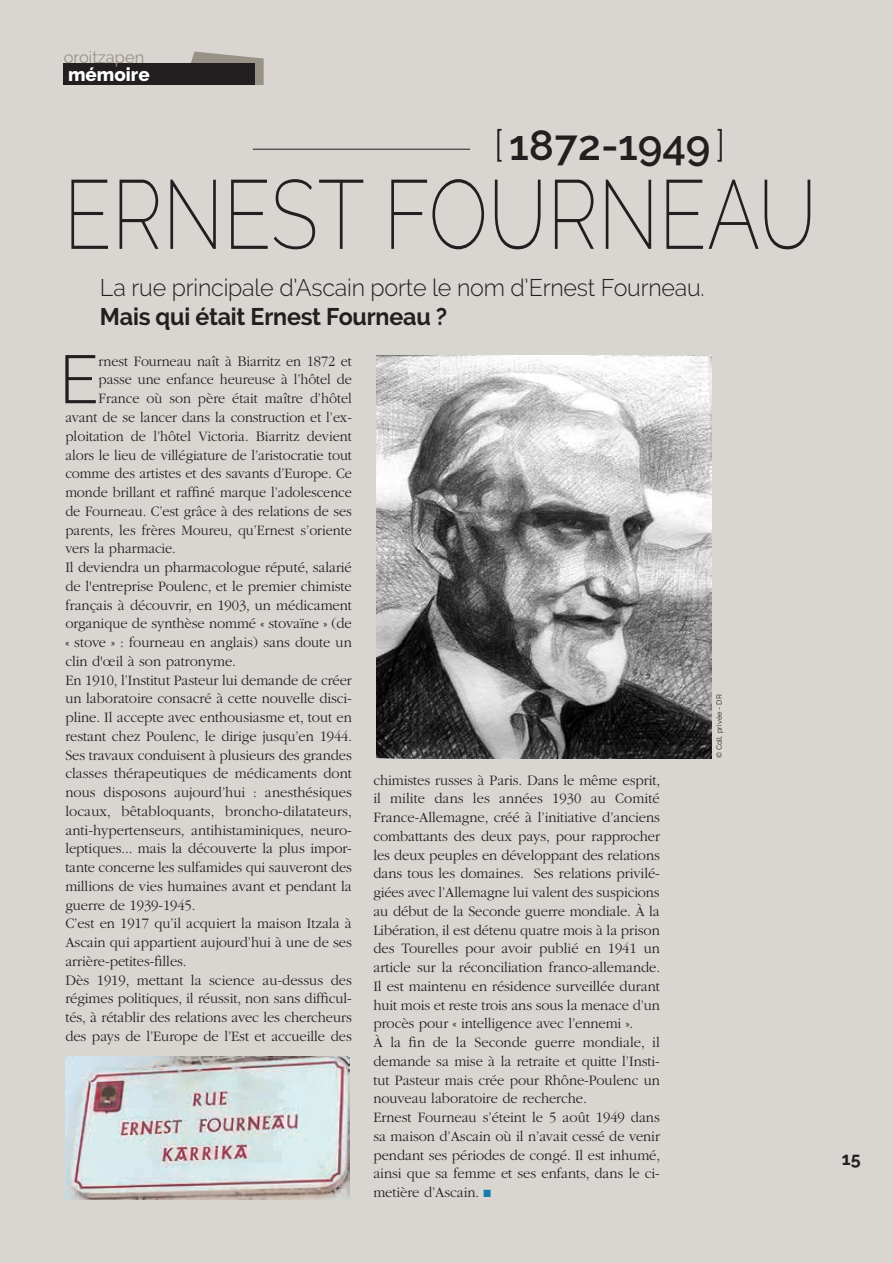
<style>
.page{position:relative;width:893px;height:1263px;background:#d9d5d1}
.page>*{position:absolute;margin:0;border:0;box-sizing:border-box;transform-origin:0 0}
.t1{font:200 97.5px "Raleway";color:#231f20;scale:.8 1}
.t2{font:300 67.8px "Raleway";color:#231f20;scale:.95 1}
.t3{font:600 42px "Raleway";color:#231f20}
.t4{font:300 24px "Raleway";letter-spacing:-.01em;color:#231f20}
.t5{font:700 24px "Raleway";letter-spacing:-.01em;color:#231f20}
.t6{font:800 18.75px "Raleway";color:#fff}
.t7{font:700 18px "Raleway";color:#231f20}
.t8{font:16.5px "Raleway";color:#989186}
.t9{font:300 15px/18.8px "ITC Garamond Std";letter-spacing:-.005em;color:#231f20}
.t10{font:300 15px "ITC Garamond Std";letter-spacing:-.005em;color:#231f20;scale:.95 1}
.t11{font:300 15px "ITC Garamond Std";letter-spacing:-.005em;color:#231f20;scale:.96 1}
.t12{font:7.5px "Raleway";color:#231f20}
.s1{font-weight:300}
.s2{color:#177dad}
</style>
<div class="page">
<img style="left:376px;top:355px;width:336px;height:403px">
<img style="left:65px;top:1056px;width:284px;height:143px">
<hr style="left:253px;top:149px;width:217px;height:1px;background:#231f20">
<svg style="left:184px;top:52px;width:80px;height:33px"></svg>
<div style="left:64px;top:64px;width:191px;height:21px;background:#231f20"></div>
<p class="t8" style="left:64px;top:47px;width:82px">oroitzapen</p>
<p class="t6" style="left:68px;top:63px;width:83px">mémoire</p>
<h3 class="t3" style="left:494px;top:121px;width:233px"><span class="s1">[</span> 1872-1949<span class="s1">]</span></h3>
<h1 class="t1" style="left:64px;top:157px;width:943px">ERNEST FOURNEAU</h1>
<h3 class="t4" style="left:100px;top:274px;width:606px">La rue principale d’Ascain porte le nom d’Ernest Fourneau.</h3>
<h3 class="t5" style="left:100px;top:303px;width:349px">Mais qui était Ernest Fourneau ?</h3>
<h2 class="t2" style="left:59px;top:340px;width:43px">E</h2>
<p class="t10" style="left:99px;top:353px;width:268px">rnest Fourneau naît à Biarritz en 1872 et</p>
<p class="t10" style="left:99px;top:372px;width:268px">passe une enfance heureuse à l’hôtel de</p>
<p class="t10" style="left:99px;top:390px;width:268px">France où son père était maître d’hôtel</p>
<p class="t10" style="left:65px;top:409px;width:303px">avant de se lancer dans la construction et l’ex-</p>
<p class="t10" style="left:65px;top:428px;width:303px">ploitation de l’hôtel Victoria. Biarritz devient</p>
<p class="t10" style="left:65px;top:447px;width:303px">alors le lieu de villégiature de l’aristocratie tout</p>
<p class="t10" style="left:65px;top:465px;width:303px">comme des artistes et des savants d’Europe. Ce</p>
<p class="t10" style="left:65px;top:484px;width:303px">monde brillant et raffiné marque l’adolescence</p>
<p class="t10" style="left:65px;top:503px;width:303px">de Fourneau. C’est grâce à des relations de ses</p>
<p class="t10" style="left:65px;top:522px;width:303px">parents, les frères Moureu, qu’Ernest s’oriente</p>
<p class="t10" style="left:65px;top:540px;width:118px">vers la pharmacie.</p>
<p class="t9" style="left:65px;top:558px;width:288px">Il deviendra un pharmacologue réputé, salarié</p>
<p class="t9" style="left:65px;top:577px;width:288px">de l'entreprise Poulenc, et le premier chimiste</p>
<p class="t9" style="left:65px;top:596px;width:288px">français à découvrir, en 1903, un médicament</p>
<p class="t9" style="left:65px;top:614px;width:288px">organique de synthèse nommé « stovaïne » (de</p>
<p class="t9" style="left:65px;top:633px;width:288px">« stove » : fourneau en anglais) sans doute un</p>
<p class="t9" style="left:65px;top:652px;width:172px">clin d'œil à son patronyme.</p>
<p class="t9" style="left:65px;top:671px;width:288px">En 1910, l’Institut Pasteur lui demande de créer</p>
<p class="t9" style="left:65px;top:689px;width:288px">un laboratoire consacré à cette nouvelle disci-</p>
<p class="t9" style="left:65px;top:708px;width:288px">pline. Il accepte avec enthousiasme et, tout en</p>
<p class="t9" style="left:65px;top:727px;width:288px">restant chez Poulenc, le dirige jusqu’en 1944.</p>
<p class="t9" style="left:65px;top:746px;width:288px">Ses travaux conduisent à plusieurs des grandes</p>
<p class="t9" style="left:65px;top:764px;width:288px">classes thérapeutiques de médicaments dont</p>
<p class="t9" style="left:65px;top:783px;width:288px">nous disposons aujourd’hui : anesthésiques</p>
<p class="t9" style="left:65px;top:802px;width:288px">locaux, bêtabloquants, broncho-dilatateurs,</p>
<p class="t9" style="left:65px;top:821px;width:288px">anti-hypertenseurs, antihistaminiques, neuro-</p>
<p class="t9" style="left:65px;top:839px;width:288px">leptiques... mais la découverte la plus impor-</p>
<p class="t11" style="left:65px;top:859px;width:300px">tante concerne les sulfamides qui sauveront des</p>
<p class="t9" style="left:65px;top:877px;width:288px">millions de vies humaines avant et pendant la</p>
<p class="t9" style="left:65px;top:896px;width:132px">guerre de 1939-1945.</p>
<p class="t9" style="left:65px;top:914px;width:288px">C’est en 1917 qu’il acquiert la maison Itzala à</p>
<p class="t9" style="left:65px;top:933px;width:288px">Ascain qui appartient aujourd’hui à une de ses</p>
<p class="t9" style="left:65px;top:952px;width:123px">arrière-petites-filles.</p>
<p class="t9" style="left:65px;top:971px;width:288px">Dès 1919, mettant la science au-dessus des</p>
<p class="t9" style="left:65px;top:989px;width:288px">régimes politiques, il réussit, non sans difficul-</p>
<p class="t9" style="left:65px;top:1008px;width:288px">tés, à rétablir des relations avec les chercheurs</p>
<p class="t9" style="left:65px;top:1027px;width:288px">des pays de l’Europe de l’Est et accueille des</p>
<p class="t9" style="left:373px;top:771px;width:288px">chimistes russes à Paris. Dans le même esprit, il milite dans les années 1930 au Comité France-Allemagne, créé à l’initiative d’anciens combattants des deux pays, pour rapprocher les deux peuples en développant des relations dans tous les domaines. Ses relations privilé&shy;giées avec l’Allemagne lui valent des suspicions au début de la Seconde guerre mondiale. À la Libération, il est détenu quatre mois à la prison des Tourelles pour avoir publié en 1941 un article sur la réconciliation franco-allemande.<br>Il est maintenu en résidence surveillée durant huit mois et reste trois ans sous la menace d’un procès pour « intelligence avec l’ennemi ».<br>À la fin de la Seconde guerre mondiale, il demande sa mise à la retraite et quitte l’Insti&shy;tut Pasteur mais crée pour Rhône-Poulenc un nouveau laboratoire de recherche.<br>Ernest Fourneau s’éteint le 5 août 1949 dans sa maison d’Ascain où il n’avait cessé de venir pendant ses périodes de congé. Il est inhumé, ainsi que sa femme et ses enfants, dans le ci&shy;metière d’Ascain. <span class="s2">■</span></p>
<p class="t12" style="left:715px;top:758px;width:66px;rotate:-90deg">© Coll. privée - DR</p>
<p class="t7" style="left:842px;top:1148px;width:20px">15</p>
</div>
